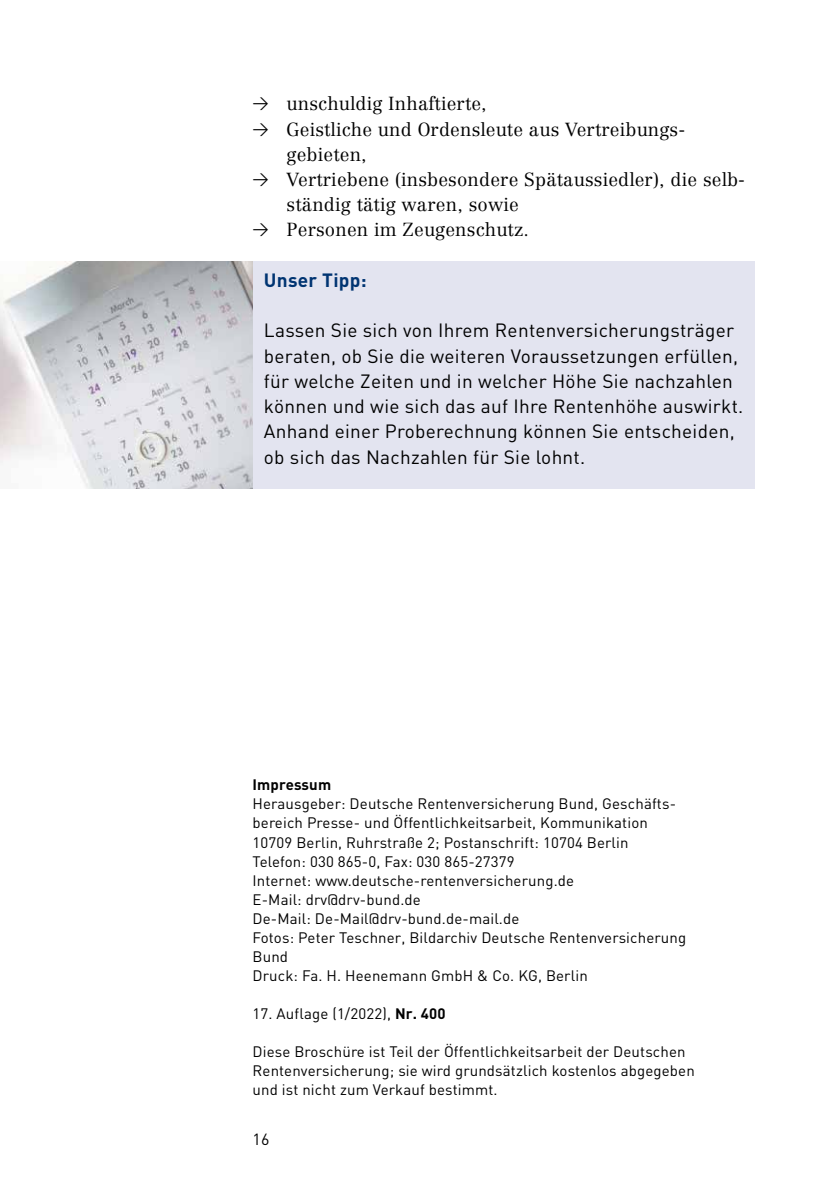
<style>
.page{position:relative;width:840px;height:1191px;background:#fff}
.page>*{position:absolute;margin:0;border:0;box-sizing:border-box;transform-origin:0 0}
.t1{font:19px/25.2px "DIN";letter-spacing:.015em;color:#000}
.t2{font:700 19px "DIN";letter-spacing:.015em;color:#003472}
.t3{font:300 18.6px/25.2px "Centennial";letter-spacing:.01em;color:#000}
.t4{font:16px "DIN";color:#000}
.t5{font:15px/19px "DIN";letter-spacing:.01em;color:#000}
.t6{font:700 15px "DIN";letter-spacing:.01em;color:#000}
.s1{font-family:"DIN Regular Alternate";font-weight:400;font-size:16px}
.s2{font-weight:700}
</style>
<div class="page">
<div style="left:252px;top:262px;width:502px;height:227px;background:#e3e4f0"></div>
<img style="left:0;top:262px;width:252px;height:227px">
<p class="t3" style="left:252px;top:91px;width:235px"><span class="s1">&gt;</span> unschuldig Inhaftierte,</p>
<p class="t3" style="left:286px;top:116px;width:400px;text-indent:-34px"><span class="s1">&gt;</span> Geistliche und Ordensleute aus Vertreibungs&shy;gebieten,</p>
<p class="t3" style="left:286px;top:167px;width:460px;text-indent:-34px"><span class="s1">&gt;</span> Vertriebene (insbesondere Spätaussiedler), die selb&shy;ständig tätig waren, sowie</p>
<p class="t3" style="left:252px;top:217px;width:278px"><span class="s1">&gt;</span> Personen im Zeugenschutz.</p>
<h3 class="t2" style="left:264px;top:268px;width:104px">Unser Tipp:</h3>
<p class="t1" style="left:264px;top:318px;width:480px">Lassen Sie sich von Ihrem Rentenversicherungsträger beraten, ob Sie die weiteren Voraussetzungen erfüllen, für welche Zeiten und in welcher Höhe Sie nachzahlen können und wie sich das auf Ihre Rentenhöhe auswirkt.<br>Anhand einer Proberechnung können Sie entscheiden, ob sich das Nachzahlen für Sie lohnt.</p>
<h2 class="t6" style="left:252px;top:775px;width:80px">Impressum</h2>
<p class="t5" style="left:252px;top:794px;width:425px">Herausgeber: Deutsche Rentenversicherung Bund, Geschäfts&shy;bereich Presse- und Öffentlichkeitsarbeit, Kommunikation</p>
<p class="t5" style="left:252px;top:832px;width:377px">10709 Berlin, Ruhrstraße 2; Postanschrift: 10704 Berlin</p>
<p class="t5" style="left:252px;top:851px;width:263px">Telefon: 030 865-0, Fax: 030 865-27379</p>
<p class="t5" style="left:252px;top:870px;width:323px">Internet: www.deutsche-rentenversicherung.de</p>
<p class="t5" style="left:252px;top:889px;width:170px">E-Mail: drv@drv-bund.de</p>
<p class="t5" style="left:252px;top:908px;width:268px">De-Mail: De-Mail@drv-bund.de-mail.de</p>
<p class="t5" style="left:252px;top:927px;width:435px">Fotos: Peter Teschner, Bildarchiv Deutsche Rentenversicherung<br>Bund</p>
<p class="t5" style="left:252px;top:965px;width:336px">Druck: Fa. H. Heenemann GmbH &amp; Co. KG, Berlin</p>
<p class="t5" style="left:252px;top:1003px;width:194px">17. Auflage (1/2022), <span class="s2">Nr. 400</span></p>
<p class="t5" style="left:252px;top:1041px;width:443px">Diese Broschüre ist Teil der Öffentlichkeitsarbeit der Deutschen<br>Rentenversicherung; sie wird grundsätzlich kostenlos abgegeben und ist nicht zum Verkauf bestimmt.</p>
<p class="t4" style="left:252px;top:1129px;width:18px">16</p>
</div>
